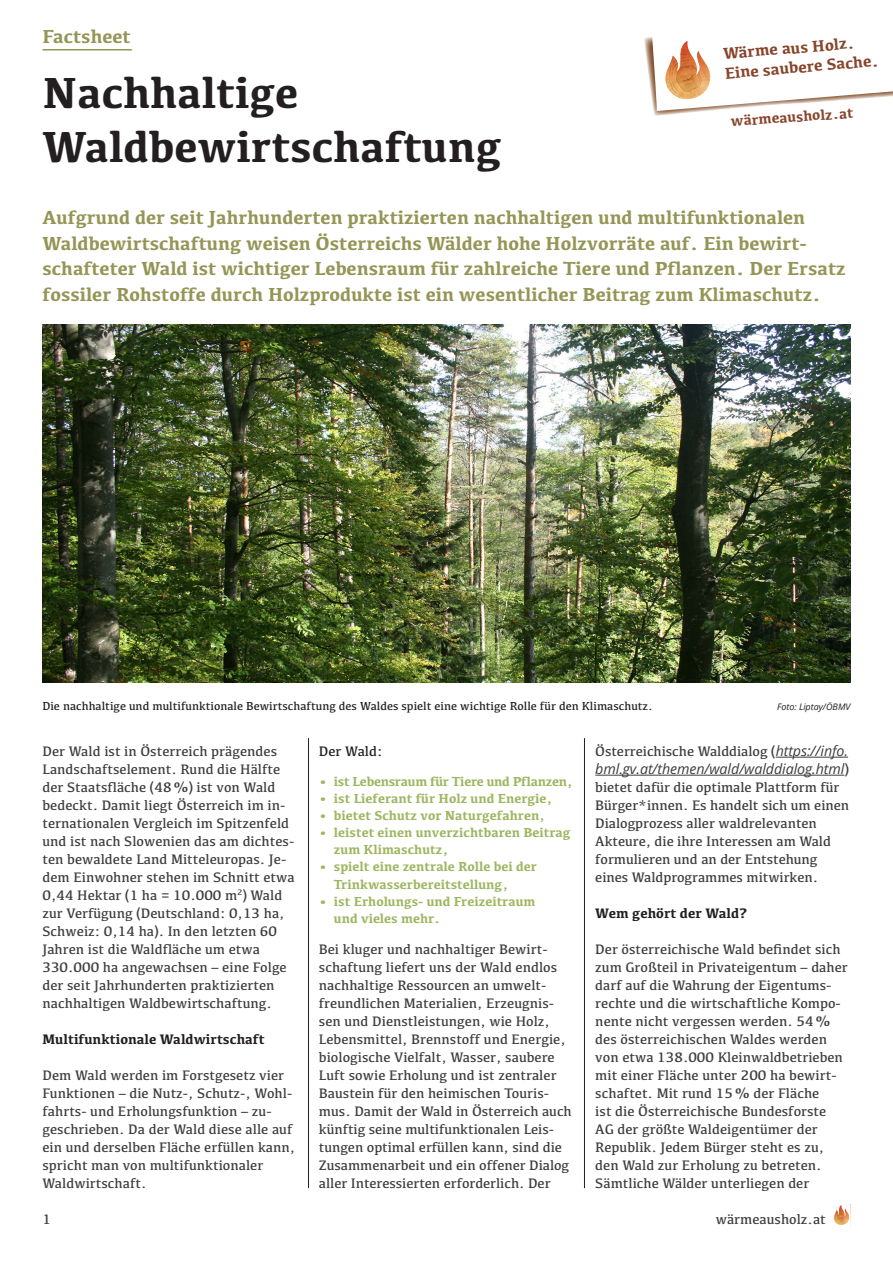
<style>
.page{position:relative;width:893px;height:1263px;background:#fff}
.page>*{position:absolute;margin:0;border:0;box-sizing:border-box;transform-origin:0 0}
.t1{font:700 45px/54px "Kefa";color:#231f20}
.t2{font:700 19.5px/25.5px "Kefa";color:#959556}
.t3{font:700 16.5px "Kefa";color:#88442b}
.t4{font:700 15px "Kefa";color:#88442b}
.t5{font:14.25px/18px "Kefa";color:#3e3e3f}
.t6{font:700 14.25px "Kefa";color:#231f20}
.t7{font:14.25px "Kefa";color:#231f20}
.t8{font:700 13.5px/17.1px "Kefa";color:#9eb661}
.t9{font:700 13.5px "Kefa";letter-spacing:-.02em;color:#9eb661}
.t10{font:12px "Kefa";color:#231f20}
.t11{font:italic 9px "Open Sans";color:#231f20}
.s1{font-family:"Open Sans";font-style:italic}
</style>
<div class="page">
<hr style="left:776px;top:757px;width:72px;height:1px;background:#3e3e3f">
<hr style="left:595px;top:775px;width:249px;height:1px;background:#3e3e3f">
<hr style="left:308px;top:738px;width:1px;height:450px;background:#231f20">
<hr style="left:584px;top:738px;width:1px;height:450px;background:#231f20">
<hr style="left:43px;top:49px;width:89px;height:1px;background:#959556">
<svg style="left:833px;top:1204px;width:18px;height:22px"></svg>
<img style="left:43px;top:324px;width:807px;height:358px">
<svg style="left:644px;top:37px;width:249px;height:79px"></svg>
<p class="t2" style="left:43px;top:23px;width:90px">Factsheet</p>
<p class="t3" style="left:722px;top:43px;width:133px;rotate:-5deg">Wärme aus Holz.</p>
<p class="t3" style="left:724px;top:63px;width:156px;rotate:-5deg">Eine saubere Sache.</p>
<p class="t1" style="left:43px;top:63px;width:460px">Nachhaltige<br>Waldbewirtschaftung</p>
<p class="t2" style="left:43px;top:204px;width:805px">Aufgrund der seit Jahrhunderten praktizierten nachhaltigen und multifunktionalen Waldbewirtschaftung weisen Österreichs Wälder hohe Holzvorräte auf. Ein bewirt&shy;schafteter Wald ist wichtiger Lebensraum für zahlreiche Tiere und Pflanzen. Der Ersatz fossiler Rohstoffe durch Holzprodukte ist ein wesentlicher Beitrag zum Klimaschutz.</p>
<p class="t4" style="left:730px;top:111px;width:124px;rotate:-4deg">wärmeausholz.at</p>
<p class="t10" style="left:42px;top:699px;width:612px">Die nachhaltige und multifunktionale Bewirtschaftung des Waldes spielt eine wichtige Rolle für den Klimaschutz.</p>
<p class="t11" style="left:777px;top:701px;width:75px">Foto: Liptay/ÖBMV</p>
<p class="t5" style="left:43px;top:742px;width:254px">Der Wald ist in Österreich prägendes Landschaftselement. Rund die Hälfte der Staatsfläche (48%) ist von Wald bedeckt. Damit liegt Österreich im in&shy;ternationalen Vergleich im Spitzenfeld und ist nach Slowenien das am dichtes&shy;ten bewaldete Land Mitteleuropas. Je&shy;dem Einwohner stehen im Schnitt etwa 0,44 Hektar (1 ha = 10.000 m<sup>2</sup>) Wald zur Verfügung (Deutschland: 0,13 ha, Schweiz: 0,14 ha). In den letzten 60<br>Jahren ist die Waldfläche um etwa 330.000 ha angewachsen – eine Folge der seit Jahrhunderten praktizierten nachhaltigen Waldbewirtschaftung.</p>
<p class="t6" style="left:43px;top:1030px;width:224px">Multifunktionale Waldwirtschaft</p>
<p class="t5" style="left:43px;top:1066px;width:254px">Dem Wald werden im Forstgesetz vier Funktionen – die Nutz-, Schutz-, Wohl&shy;fahrts- und Erholungsfunktion – zu&shy;geschrieben. Da der Wald diese alle auf ein und derselben Fläche erfüllen kann, spricht man von multifunktionaler Waldwirtschaft.</p>
<p class="t7" style="left:319px;top:742px;width:65px">Der Wald:</p>
<p class="t9" style="left:319px;top:772px;width:256px">• ist Lebensraum für Tiere und Pflanzen,</p>
<p class="t8" style="left:319px;top:789px;width:235px">• ist Lieferant für Holz und Energie,</p>
<p class="t8" style="left:319px;top:806px;width:228px">• bietet Schutz vor Naturgefahren,</p>
<p class="t8" style="left:334px;top:823px;width:238px;text-indent:-15px">• leistet einen unverzichtbaren Beitrag zum Klimaschutz,</p>
<p class="t8" style="left:334px;top:858px;width:204px;text-indent:-15px">• spielt eine zentrale Rolle bei der<br>Trinkwasserbereitstellung,</p>
<p class="t8" style="left:334px;top:892px;width:203px;text-indent:-15px">• ist Erholungs- und Freizeitraum und vieles mehr.</p>
<p class="t5" style="left:319px;top:940px;width:254px">Bei kluger und nachhaltiger Bewirt&shy;schaftung liefert uns der Wald endlos nachhaltige Ressourcen an umwelt&shy;freundlichen Materialien, Erzeugnis&shy;sen und Dienstleistungen, wie Holz, Lebensmittel, Brennstoff und Energie, biologische Vielfalt, Wasser, saubere Luft sowie Erholung und ist zentraler Baustein für den heimischen Touris&shy;mus. Damit der Wald in Österreich auch künftig seine multifunktionalen Leis&shy;tungen optimal erfüllen kann, sind die Zusammenarbeit und ein offener Dialog aller Interessierten erforderlich. Der</p>
<p class="t5" style="left:595px;top:742px;width:255px">Österreichische Walddialog (<span class="s1">https://info. bml.gv.at/themen/wald/walddialog.html</span>) bietet dafür die optimale Plattform für Bürger*innen. Es handelt sich um einen Dialogprozess aller waldrelevanten Akteure, die ihre Interessen am Wald formulieren und an der Entstehung eines Waldprogrammes mitwirken.</p>
<p class="t6" style="left:595px;top:904px;width:153px">Wem gehört der Wald?</p>
<p class="t5" style="left:595px;top:940px;width:254px">Der österreichische Wald befindet sich zum Großteil in Privateigentum – daher darf auf die Wahrung der Eigentums&shy;rechte und die wirtschaftliche Kompo&shy;nente nicht vergessen werden. 54% des österreichischen Waldes werden von etwa 138.000 Kleinwaldbetrieben mit einer Fläche unter 200 ha bewirt&shy;schaftet. Mit rund 15% der Fläche<br>ist die Österreichische Bundesforste AG der größte Waldeigentümer der Republik. Jedem Bürger steht es zu, den Wald zur Erholung zu betreten.<br>Sämtliche Wälder unterliegen der</p>
<p class="t5" style="left:43px;top:1210px;width:10px">1</p>
<p class="t5" style="left:716px;top:1210px;width:112px">wärmeausholz.at</p>
</div>
